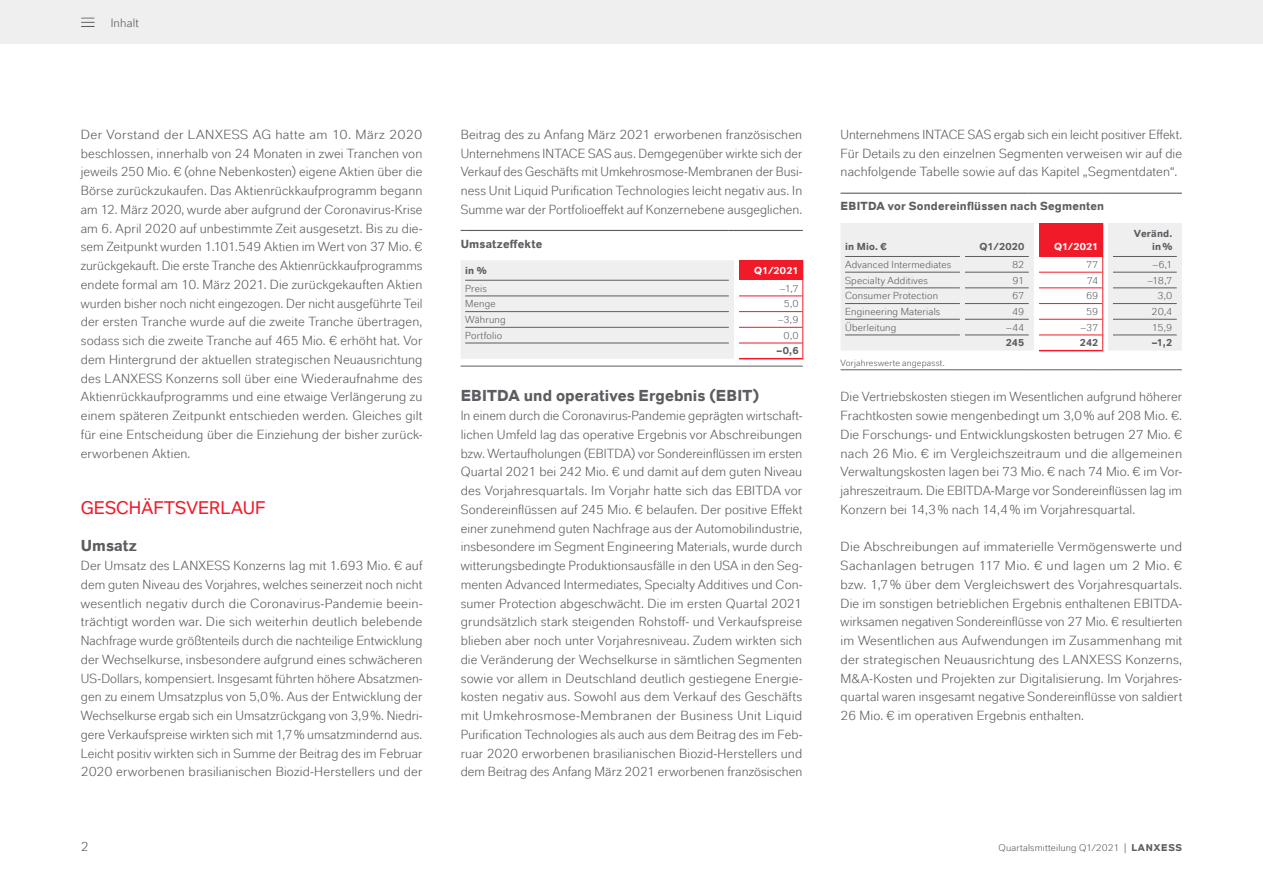
<style>
.page{position:relative;width:1263px;height:893px;background:#fff}
.page>*{position:absolute;margin:0;border:0;box-sizing:border-box;transform-origin:0 0}
.t1{font:18px "Lanxess Inverse";letter-spacing:.01em;color:#f11a29}
.t2{font:700 15.75px "Lanxess";letter-spacing:.005em;color:#5c5d61}
.t3{font:13.2px/18.8px "Lanxess";letter-spacing:.01em;color:#5c5d61;text-align:justify}
.t4{font:12px "Lanxess";letter-spacing:.01em;color:#5c5d61}
.t5{font:700 11.7px "Lanxess";letter-spacing:.015em;color:#5c5d61}
.t6{font:10.2px "Lanxess";letter-spacing:.02em;color:#5c5d61}
.t7{font:700 10.2px/13.5px "Lanxess";letter-spacing:.015em;color:#5c5d61;text-align:right}
.t8{font:700 10.2px "Lanxess";letter-spacing:.005em;color:#fff}
.t9{font:9.75px "Lanxess";letter-spacing:.015em;color:#5c5d61}
.t10{font:9px "Lanxess";letter-spacing:.02em;color:#5c5d61}
.s1{font-weight:700}
</style>
<div class="page">
<div style="left:461px;top:260px;width:273px;height:99px;background:#efefef"></div>
<div style="left:739px;top:260px;width:64px;height:20px;background:#f11a29"></div>
<hr style="left:465px;top:230px;width:264px;height:1px;background:#5c5d61">
<hr style="left:739px;top:230px;width:64px;height:1px;background:#5c5d61">
<hr style="left:465px;top:366px;width:264px;height:1px;background:#5c5d61">
<hr style="left:739px;top:366px;width:64px;height:1px;background:#5c5d61">
<hr style="left:739px;top:343px;width:63px;height:1px;background:#f11a29">
<hr style="left:739px;top:358px;width:63px;height:1px;background:#f11a29">
<hr style="left:739px;top:296px;width:63px;height:1px;background:#f11a29">
<hr style="left:739px;top:311px;width:63px;height:1px;background:#f11a29">
<hr style="left:739px;top:327px;width:63px;height:1px;background:#f11a29">
<svg style="left:802px;top:280px;width:1px;height:79px"></svg>
<hr style="left:465px;top:296px;width:264px;height:1px;background:#5c5d61">
<hr style="left:465px;top:311px;width:264px;height:1px;background:#5c5d61">
<hr style="left:465px;top:327px;width:264px;height:1px;background:#5c5d61">
<hr style="left:465px;top:280px;width:264px;height:1px;background:#5c5d61">
<hr style="left:465px;top:343px;width:264px;height:1px;background:#5c5d61">
<svg style="left:841px;top:223px;width:341px;height:128px"></svg>
<hr style="left:845px;top:193px;width:115px;height:1px;background:#5c5d61">
<hr style="left:965px;top:193px;width:64px;height:1px;background:#5c5d61">
<hr style="left:1039px;top:193px;width:64px;height:1px;background:#5c5d61">
<hr style="left:1113px;top:193px;width:64px;height:1px;background:#5c5d61">
<hr style="left:1039px;top:350px;width:63px;height:1px;background:#f11a29">
<hr style="left:845px;top:369px;width:115px;height:1px;background:#5c5d61">
<hr style="left:965px;top:369px;width:64px;height:1px;background:#5c5d61">
<hr style="left:1039px;top:369px;width:64px;height:1px;background:#5c5d61">
<hr style="left:1113px;top:369px;width:64px;height:1px;background:#5c5d61">
<hr style="left:845px;top:335px;width:115px;height:1px;background:#5c5d61">
<hr style="left:845px;top:256px;width:115px;height:1px;background:#5c5d61">
<div style="left:0;top:0;width:1263px;height:43px;background:#efefef"></div>
<hr style="left:83px;top:17px;width:14px;height:4px;background:#000;opacity:.75">
<hr style="left:83px;top:26px;width:14px;height:3px;background:#000;opacity:.75">
<svg style="left:81px;top:17px;width:13px;height:12px"></svg>
<hr style="left:83px;top:22px;width:14px;height:3px;background:#000;opacity:.75">
<p class="t4" style="left:111px;top:15px;width:29px">Inhalt</p>
<p class="t3" style="left:81px;top:124px;width:343px">Der Vorstand der LANXESS AG hatte am 10. März 2020 beschlossen, innerhalb von 24 Monaten in zwei Tranchen von jeweils 250 Mio. € (ohne Nebenkosten) eigene Aktien über die Börse zurückzukaufen. Das Aktienrückkaufprogramm begann am 12. März 2020, wurde aber aufgrund der Coronavirus-Krise am 6. April 2020 auf unbestimmte Zeit ausgesetzt. Bis zu die&shy;sem Zeitpunkt wurden 1.101.549 Aktien im Wert von 37 Mio. € zurückgekauft. Die erste Tranche des Aktienrückkaufprogramms endete formal am 10. März 2021. Die zurückgekauften Aktien wurden bisher noch nicht eingezogen. Der nicht ausgeführte Teil der ersten Tranche wurde auf die zweite Tranche übertragen, sodass sich die zweite Tranche auf 465 Mio. € erhöht hat. Vor dem Hintergrund der aktuellen strategischen Neuausrichtung des LANXESS Konzerns soll über eine Wiederaufnahme des Aktienrückkaufprogramms und eine etwaige Verlängerung zu einem späteren Zeitpunkt entschieden werden. Gleiches gilt für eine Entscheidung über die Einziehung der bisher zurück&shy;erworbenen Aktien.</p>
<h1 class="t1" style="left:81px;top:496px;width:186px">GESCHÄFTSVERLAUF</h1>
<p class="t2" style="left:81px;top:535px;width:58px">Umsatz</p>
<p class="t3" style="left:81px;top:556px;width:343px">Der Umsatz des LANXESS Konzerns lag mit 1.693 Mio. € auf dem guten Niveau des Vorjahres, welches seinerzeit noch nicht wesentlich negativ durch die Coronavirus-Pandemie beein&shy;trächtigt worden war. Die sich weiterhin deutlich belebende Nachfrage wurde größtenteils durch die nachteilige Entwicklung der Wechselkurse, insbesondere aufgrund eines schwächeren US-Dollars, kompensiert. Insgesamt führten höhere Absatzmen&shy;gen zu einem Umsatzplus von 5,0%. Aus der Entwicklung der Wechselkurse ergab sich ein Umsatzrückgang von 3,9%. Niedri&shy;gere Verkaufspreise wirkten sich mit 1,7% umsatzmindernd aus.<br>Leicht positiv wirkten sich in Summe der Beitrag des im Februar 2020 erworbenen brasilianischen Biozid-Herstellers und der</p>
<p class="t3" style="left:461px;top:124px;width:343px">Beitrag des zu Anfang März 2021 erworbenen französischen Unternehmens INTACE SAS aus. Demgegenüber wirkte sich der Verkauf des Geschäfts mit Umkehrosmose-Membranen der Busi&shy;ness Unit Liquid Purification Technologies leicht negativ aus. In Summe war der Portfolioeffekt auf Konzernebene ausgeglichen.</p>
<p class="t5" style="left:461px;top:235px;width:83px">Umsatzeffekte</p>
<p class="t7" style="left:465px;top:263px;width:23px">in %</p>
<p class="t8" style="left:754px;top:263px;width:46px">Q1/2021</p>
<p class="t6" style="left:465px;top:282px;width:23px">Preis</p>
<p class="t6" style="left:780px;top:282px;width:20px">–1,7</p>
<p class="t6" style="left:465px;top:297px;width:32px">Menge</p>
<p class="t6" style="left:784px;top:297px;width:16px">5,0</p>
<p class="t6" style="left:465px;top:313px;width:42px">Währung</p>
<p class="t6" style="left:778px;top:313px;width:22px">–3,9</p>
<p class="t6" style="left:465px;top:329px;width:38px">Portfolio</p>
<p class="t6" style="left:784px;top:329px;width:16px">0,0</p>
<p class="t7" style="left:777px;top:343px;width:23px">–0,6</p>
<p class="t2" style="left:461px;top:385px;width:300px">EBITDA und operatives Ergebnis (EBIT)</p>
<p class="t3" style="left:461px;top:406px;width:343px">In einem durch die Coronavirus-Pandemie geprägten wirtschaft&shy;lichen Umfeld lag das operative Ergebnis vor Abschreibungen bzw. Wertaufholungen (EBITDA) vor Sondereinflüssen im ersten Quartal 2021 bei 242 Mio. € und damit auf dem guten Niveau des Vorjahresquartals. Im Vorjahr hatte sich das EBITDA vor Sondereinflüssen auf 245 Mio. € belaufen. Der positive Effekt einer zunehmend guten Nachfrage aus der Automobilindustrie, insbesondere im Segment Engineering Materials, wurde durch witterungsbedingte Produktionsausfälle in den USA in den Seg&shy;menten Advanced Intermediates, Specialty Additives und Con&shy;sumer Protection abgeschwächt. Die im ersten Quartal 2021 grundsätzlich stark steigenden Rohstoff- und Verkaufspreise blieben aber noch unter Vorjahresniveau. Zudem wirkten sich die Veränderung der Wechselkurse in sämtlichen Segmenten sowie vor allem in Deutschland deutlich gestiegene Energie&shy;kosten negativ aus. Sowohl aus dem Verkauf des Geschäfts mit Umkehrosmose-Membranen der Business Unit Liquid Purification Technologies als auch aus dem Beitrag des im Feb&shy;ruar 2020 erworbenen brasilianischen Biozid-Herstellers und dem Beitrag des Anfang März 2021 erworbenen französischen</p>
<p class="t3" style="left:840px;top:124px;width:343px">Unternehmens INTACE SAS ergab sich ein leicht positiver Effekt.<br>Für Details zu den einzelnen Segmenten verweisen wir auf die nachfolgende Tabelle sowie auf das Kapitel „Segmentdaten“.</p>
<p class="t5" style="left:840px;top:198px;width:265px">EBITDA vor Sondereinflüssen nach Segmenten</p>
<p class="t7" style="left:845px;top:239px;width:43px">in Mio. €</p>
<p class="t7" style="left:979px;top:239px;width:46px">Q1/2020</p>
<p class="t8" style="left:1054px;top:239px;width:46px">Q1/2021</p>
<p class="t7" style="left:1134px;top:226px;width:40px">Veränd. in%</p>
<p class="t6" style="left:845px;top:258px;width:108px">Advanced Intermediates</p>
<p class="t6" style="left:1012px;top:258px;width:14px">82</p>
<p class="t6" style="left:1086px;top:258px;width:14px">77</p>
<p class="t6" style="left:1153px;top:258px;width:21px">–6,1</p>
<p class="t6" style="left:845px;top:274px;width:84px">Specialty Additives</p>
<p class="t6" style="left:1012px;top:274px;width:13px">91</p>
<p class="t6" style="left:1087px;top:274px;width:13px">74</p>
<p class="t6" style="left:1148px;top:274px;width:26px">–18,7</p>
<p class="t6" style="left:845px;top:289px;width:95px">Consumer Protection</p>
<p class="t6" style="left:1012px;top:289px;width:14px">67</p>
<p class="t6" style="left:1086px;top:289px;width:14px">69</p>
<p class="t6" style="left:1157px;top:289px;width:16px">3,0</p>
<p class="t6" style="left:845px;top:305px;width:97px">Engineering Materials</p>
<p class="t6" style="left:1012px;top:305px;width:14px">49</p>
<p class="t6" style="left:1086px;top:305px;width:14px">59</p>
<p class="t6" style="left:1151px;top:305px;width:22px">20,4</p>
<p class="t6" style="left:845px;top:321px;width:53px">Überleitung</p>
<p class="t6" style="left:1006px;top:321px;width:19px">–44</p>
<p class="t6" style="left:1081px;top:321px;width:19px">–37</p>
<p class="t6" style="left:1152px;top:321px;width:22px">15,9</p>
<p class="t7" style="left:1006px;top:335px;width:20px">245</p>
<p class="t7" style="left:1080px;top:335px;width:20px">242</p>
<p class="t7" style="left:1152px;top:335px;width:22px">–1,2</p>
<p class="t10" style="left:840px;top:357px;width:106px">Vorjahreswerte angepasst.</p>
<p class="t3" style="left:840px;top:387px;width:343px">Die Vertriebskosten stiegen im Wesentlichen aufgrund höherer Frachtkosten sowie mengenbedingt um 3,0% auf 208 Mio. €.<br>Die Forschungs- und Entwicklungskosten betrugen 27 Mio. € nach 26 Mio. € im Vergleichszeitraum und die allgemeinen Verwaltungskosten lagen bei 73 Mio. € nach 74 Mio. € im Vor&shy;jahreszeitraum. Die EBITDA-Marge vor Sondereinflüssen lag im Konzern bei 14,3% nach 14,4% im Vorjahresquartal.</p>
<p class="t3" style="left:840px;top:537px;width:343px">Die Abschreibungen auf immaterielle Vermögenswerte und Sachanlagen betrugen 117 Mio. € und lagen um 2 Mio. € bzw. 1,7% über dem Vergleichswert des Vorjahresquartals.<br>Die im sonstigen betrieblichen Ergebnis enthaltenen EBITDA&shy;wirksamen negativen Sondereinflüsse von 27 Mio. € resultierten im Wesentlichen aus Aufwendungen im Zusammenhang mit der strategischen Neuausrichtung des LANXESS Konzerns, M&amp;A-Kosten und Projekten zur Digitalisierung. Im Vorjahres&shy;quartal waren insgesamt negative Sondereinflüsse von saldiert 26 Mio. € im operativen Ergebnis enthalten.</p>
<p class="t3" style="left:81px;top:837px;width:10px">2</p>
<p class="t9" style="left:998px;top:842px;width:185px">Quartalsmitteilung Q1/2021 | <span class="s1">LANXESS</span></p>
</div>
